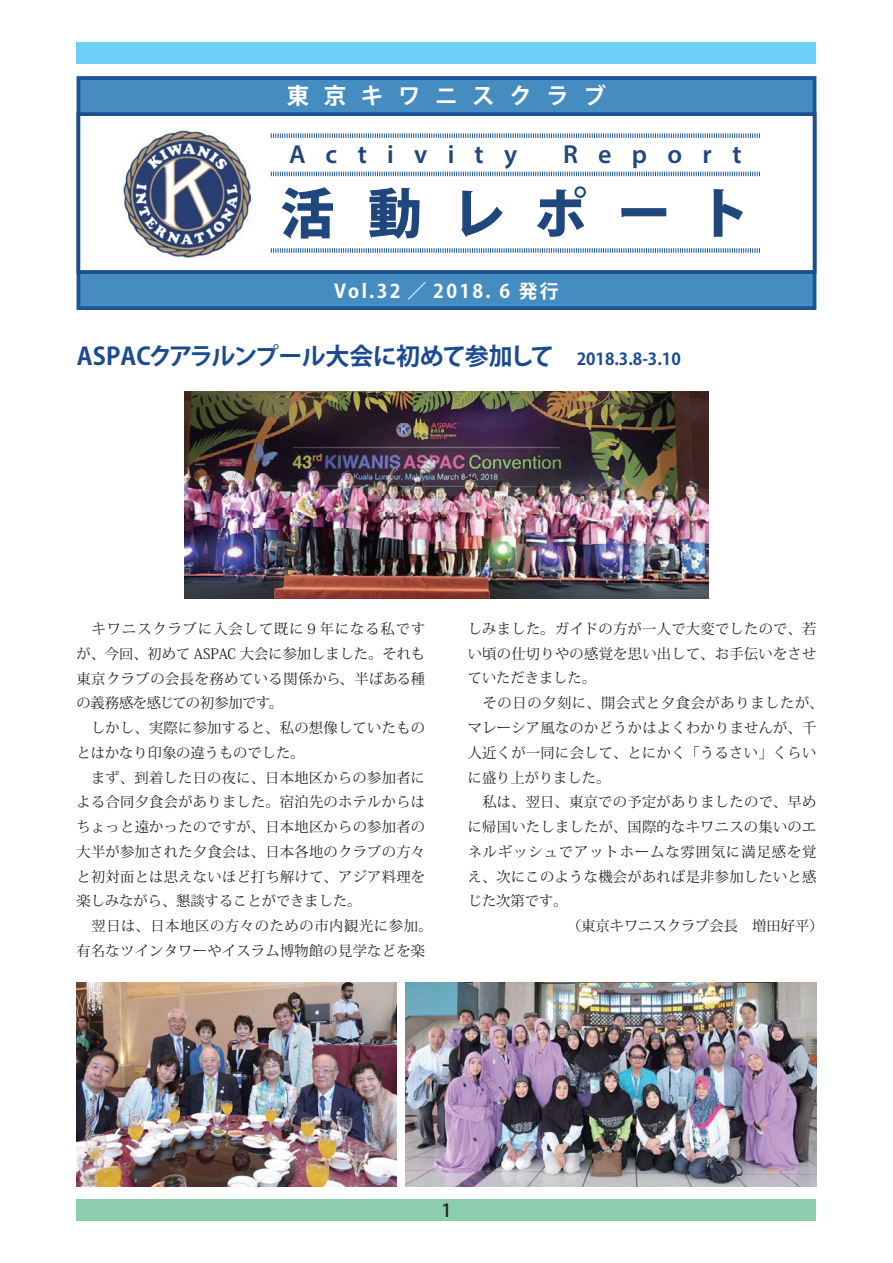
<style>
.page{position:relative;width:893px;height:1263px;background:#fff}
.page>*{position:absolute;margin:0;border:0;box-sizing:border-box;transform-origin:0 0}
.t1{font:800 54px "Koz Go Pro";letter-spacing:.545em;color:#1f477d}
.t2{font:600 26.1px "Myriad Pro";letter-spacing:.775em;color:#1f477d}
.t3{font:700 24px "Koz Go Pro";letter-spacing:-.03em;color:#1a4b90}
.t4{font:700 22.5px "Koz Go Pro";letter-spacing:.65em;color:#fff}
.t5{font:700 18.75px "Koz Go Pro";letter-spacing:.125em;color:#fff}
.t6{font:500 18px "Koz Go Pro";color:#231f20}
.t7{font:14.25px/24.8px "Koz Min Pro";letter-spacing:.02em;color:#231f20}
.t8{font:14.25px "Koz Min Pro";color:#231f20}
.t9{font:14.25px "Koz Min Pro";letter-spacing:.045em;color:#231f20}
.t10{font:14.25px "Koz Min Pro";letter-spacing:.065em;color:#231f20}
.s1{font-size:16.5px}
</style>
<div class="page">
<div style="left:76px;top:1199px;width:740px;height:21px;background:#8cceae"></div>
<div style="left:76px;top:43px;width:740px;height:21px;background:#6bcff6"></div>
<div style="left:78px;top:78px;width:737px;height:230px;background:#458dc1"></div>
<div style="left:77px;top:76px;width:739px;height:234px;border:4px solid #1a5693"></div>
<div style="left:78px;top:114px;width:737px;height:158px;background:#fff"></div>
<div style="left:77px;top:112px;width:739px;height:162px;border:4px solid #1a4f89"></div>
<img style="left:123px;top:130px;width:128px;height:128px">
<svg style="left:270px;top:171px;width:490px;height:6px"></svg>
<svg style="left:270px;top:248px;width:490px;height:5px"></svg>
<svg style="left:270px;top:133px;width:490px;height:5px"></svg>
<img style="left:184px;top:392px;width:525px;height:206px">
<img style="left:77px;top:982px;width:319px;height:204px">
<img style="left:405px;top:982px;width:411px;height:204px">
<h3 class="t4" style="left:287px;top:81px;width:321px">東京キワニスクラブ</h3>
<h2 class="t2" style="left:289px;top:138px;width:230px">Activity</h2>
<h2 class="t2" style="left:563px;top:138px;width:180px">Report</h2>
<h1 class="t1" style="left:280px;top:178px;width:471px">活動レポート</h1>
<h3 class="t5" style="left:334px;top:279px;width:226px">Vol.32 ／ 2018. 6 発行</h3>
<h3 class="t3" style="left:77px;top:341px;width:605px">ASPACクアラルンプール大会に初めて参加して <span class="s1">2018.3.8-3.10</span></h3>
<p class="t7" style="left:76px;top:616px;width:357px">　キワニスクラブに入会して既に９年になる私ですが、今回、初めて ASPAC 大会に参加しました。それも東京クラブの会長を務めている関係から、半ばある種の義務感を感じての初参加です。<br>　しかし、実際に参加すると、私の想像していたものとはかなり印象の違うものでした。<br>　まず、到着した日の夜に、日本地区からの参加者による合同夕食会がありました。宿泊先のホテルからはちょっと遠かったのですが、日本地区からの参加者の大半が参加された夕食会は、日本各地のクラブの方々と初対面とは思えないほど打ち解けて、アジア料理を楽しみながら、懇談することができました。<br>　翌日は、日本地区の方々のための市内観光に参加。有名なツインタワーやイスラム博物館の見学などを楽</p>
<p class="t7" style="left:468px;top:616px;width:350px">しみました。ガイドの方が一人で大変でしたので、若</p>
<p class="t7" style="left:468px;top:641px;width:350px">い頃の仕切りやの感覚を思い出して、お手伝いをさせ</p>
<p class="t8" style="left:468px;top:668px;width:130px">ていただきました。</p>
<p class="t9" style="left:468px;top:693px;width:357px">　その日の夕刻に、開会式と夕食会がありましたが、</p>
<p class="t7" style="left:468px;top:715px;width:350px">マレーシア風なのかどうかはよくわかりませんが、千</p>
<p class="t7" style="left:468px;top:740px;width:350px">人近くが一同に会して、とにかく「うるさい」くらい</p>
<p class="t8" style="left:468px;top:767px;width:144px">に盛り上がりました。</p>
<p class="t7" style="left:468px;top:789px;width:350px">　私は、翌日、東京での予定がありましたので、早め</p>
<p class="t7" style="left:468px;top:814px;width:350px">に帰国いたしましたが、国際的なキワニスの集いのエ</p>
<p class="t10" style="left:468px;top:841px;width:350px">ネルギッシュでアットホームな雰囲気に満足感を覚</p>
<p class="t7" style="left:468px;top:863px;width:350px">え、次にこのような機会があれば是非参加したいと感</p>
<p class="t7" style="left:468px;top:888px;width:101px">じた次第です。</p>
<p class="t8" style="left:567px;top:916px;width:258px">（東京キワニスクラブ会長　増田好平）</p>
<p class="t6" style="left:441px;top:1198px;width:12px">1</p>
</div>
